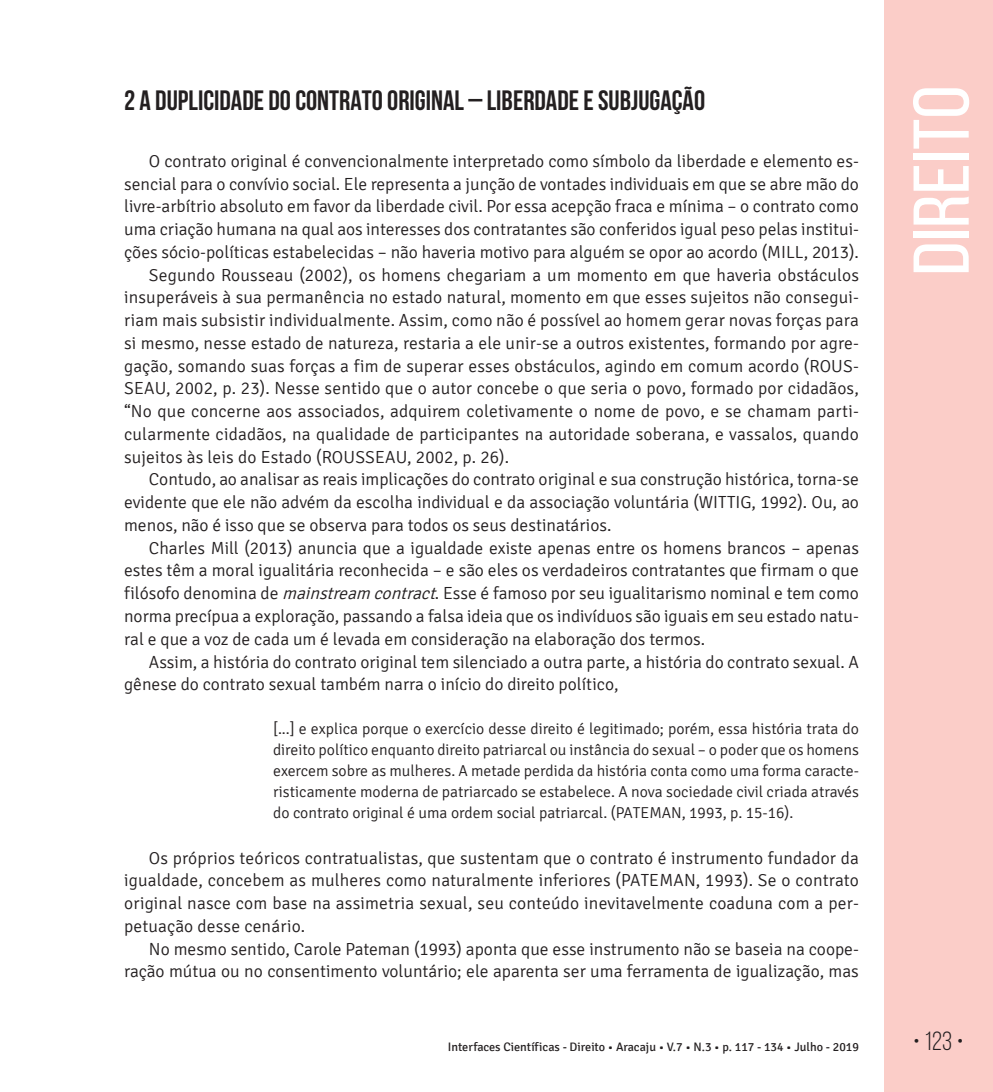
<style>
.page{position:relative;width:993px;height:1092px;background:#fff}
.page>*{position:absolute;margin:0;border:0;box-sizing:border-box;transform-origin:0 0}
.t1{font:78.75px "Bebas Neue";color:#fff;scale:1.09 1}
.t2{font:700 28px "Bebas Neue";color:#231f20}
.t3{font:26.25px "Bebas Neue";color:#231f20}
.t4{font:300 17.5px/22.8px "Signika";color:#231f20;text-align:justify}
.t5{font:300 15.75px/21px "Signika";color:#231f20;text-align:justify}
.t6{font:12.25px "Signika";color:#231f20}
.s1{font-style:italic}
</style>
<div class="page">
<div style="left:883px;top:0;width:109px;height:1091px;background:#fbcdc8"></div>
<h2 class="t2" style="left:124px;top:85px;width:582px">2 A DUPLICIDADE DO CONTRATO ORIGINAL – LIBERDADE E SUBJUGAÇÃO</h2>
<p class="t4" style="left:149px;top:150px;width:711px">O contrato original é convencionalmente interpretado como símbolo da liberdade e elemento es-</p>
<p class="t4" style="left:124px;top:172px;width:736px">sencial para o convívio social. Ele representa a junção de vontades individuais em que se abre mão do</p>
<p class="t4" style="left:124px;top:195px;width:736px">livre-arbítrio absoluto em favor da liberdade civil. Por essa acepção fraca e mínima – o contrato como</p>
<p class="t4" style="left:124px;top:218px;width:736px">uma criação humana na qual aos interesses dos contratantes são conferidos igual peso pelas institui-</p>
<p class="t4" style="left:124px;top:241px;width:736px">ções sócio-políticas estabelecidas – não haveria motivo para alguém se opor ao acordo (MILL, 2013).</p>
<p class="t4" style="left:149px;top:263px;width:711px">Segundo Rousseau (2002), os homens chegariam a um momento em que haveria obstáculos</p>
<p class="t4" style="left:124px;top:286px;width:736px">insuperáveis à sua permanência no estado natural, momento em que esses sujeitos não consegui-</p>
<p class="t4" style="left:124px;top:309px;width:736px">riam mais subsistir individualmente. Assim, como não é possível ao homem gerar novas forças para</p>
<p class="t4" style="left:124px;top:332px;width:736px">si mesmo, nesse estado de natureza, restaria a ele unir-se a outros existentes, formando por agre-</p>
<p class="t4" style="left:124px;top:354px;width:736px">gação, somando suas forças a fim de superar esses obstáculos, agindo em comum acordo (ROUS-</p>
<p class="t4" style="left:124px;top:377px;width:736px">SEAU, 2002, p. 23). Nesse sentido que o autor concebe o que seria o povo, formado por cidadãos,</p>
<p class="t4" style="left:124px;top:400px;width:736px">“No que concerne aos associados, adquirem coletivamente o nome de povo, e se chamam parti-</p>
<p class="t4" style="left:124px;top:423px;width:736px">cularmente cidadãos, na qualidade de participantes na autoridade soberana, e vassalos, quando</p>
<p class="t4" style="left:124px;top:445px;width:386px">sujeitos às leis do Estado (ROUSSEAU, 2002, p. 26).</p>
<p class="t4" style="left:149px;top:468px;width:711px">Contudo, ao analisar as reais implicações do contrato original e sua construção histórica, torna-se</p>
<p class="t4" style="left:124px;top:491px;width:736px">evidente que ele não advém da escolha individual e da associação voluntária (WITTIG, 1992). Ou, ao</p>
<p class="t4" style="left:124px;top:514px;width:488px">menos, não é isso que se observa para todos os seus destinatários.</p>
<p class="t4" style="left:149px;top:536px;width:711px">Charles Mill (2013) anuncia que a igualdade existe apenas entre os homens brancos – apenas</p>
<p class="t4" style="left:124px;top:559px;width:736px">estes têm a moral igualitária reconhecida – e são eles os verdadeiros contratantes que firmam o que</p>
<p class="t4" style="left:124px;top:582px;width:736px">filósofo denomina de <span class="s1">mainstream contract</span>. Esse é famoso por seu igualitarismo nominal e tem como</p>
<p class="t4" style="left:124px;top:605px;width:736px">norma precípua a exploração, passando a falsa ideia que os indivíduos são iguais em seu estado natu-</p>
<p class="t4" style="left:124px;top:627px;width:582px">ral e que a voz de cada um é levada em consideração na elaboração dos termos.</p>
<p class="t4" style="left:149px;top:650px;width:711px">Assim, a história do contrato original tem silenciado a outra parte, a história do contrato sexual. A</p>
<p class="t4" style="left:124px;top:673px;width:496px">gênese do contrato sexual também narra o início do direito político,</p>
<p class="t5" style="left:273px;top:718px;width:587px">[...] e explica porque o exercício desse direito é legitimado; porém, essa história trata do direito político enquanto direito patriarcal ou instância do sexual – o poder que os homens exercem sobre as mulheres. A metade perdida da história conta como uma forma caracte&shy;risticamente moderna de patriarcado se estabelece. A nova sociedade civil criada através do contrato original é uma ordem social patriarcal. (PATEMAN, 1993, p. 15-16).</p>
<p class="t4" style="left:124px;top:846px;width:736px;text-indent:25px">Os próprios teóricos contratualistas, que sustentam que o contrato é instrumento fundador da igualdade, concebem as mulheres como naturalmente inferiores (PATEMAN, 1993). Se o contrato original nasce com base na assimetria sexual, seu conteúdo inevitavelmente coaduna com a per&shy;petuação desse cenário.</p>
<p class="t4" style="left:124px;top:937px;width:736px;text-align:right">No mesmo sentido, Carole Pateman (1993) aponta que esse instrumento não se baseia na coope&shy;ração mútua ou no consentimento voluntário; ele aparenta ser uma ferramenta de igualização, mas</p>
<h1 class="t1" style="left:898px;top:275px;width:176px;rotate:-90deg">Direito</h1>
<p class="t6" style="left:447px;top:1040px;width:412px">Interfaces Científicas - Direito • Aracaju • V.7 • N.3 • p. 117 - 134 • Julho - 2019</p>
<h3 class="t3" style="left:912px;top:1026px;width:52px">• 123 •</h3>
</div>
